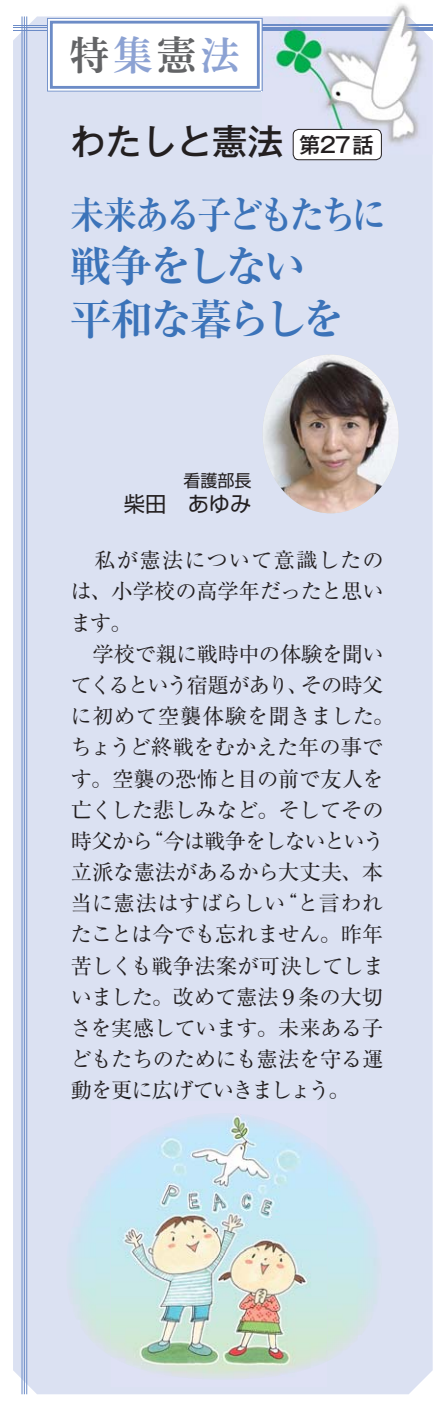
<style>
.page{position:relative;width:447px;height:1407px;background:#fff}
.page>*{position:absolute;margin:0;border:0;box-sizing:border-box;transform-origin:0 0}
.t1{font:42.6px/52.4px "Ryumin Pro Bold 90 msp RKSJ H";letter-spacing:-.085em;color:#3b73b9}
.t2{font:39.6px "Shuei Min Pro B 90 msp RKSJ H";color:#636466}
.t3{font:38.2px "Ryumin Pro Bold 90 msp RKSJ H";letter-spacing:-.095em;color:#3b73b9;scale:.9 1}
.t4{font:35.4px "Gothic MB101 Pro Medium 90 msp RKSJ H";color:#231f20}
.t5{font:21.2px/31.2px "Ryumin Pro Regular 90 msp RKSJ H";letter-spacing:-.015em;color:#231f20}
.t6{font:21.2px "Shin Go Pro Regular 90 msp RKSJ H";color:#231f20}
.t7{font:21.2px "Gothic MB101 Pro Medium 90 msp RKSJ H";color:#231f20}
.t8{font:17px "Shin Go Pro Regular 90 msp RKSJ H";color:#231f20}
.s1{color:#8ca2d3}
.s2{color:#19171d}
</style>
<div class="page">
<div style="left:13px;top:16px;width:420px;height:1378px;background:#dbe1f2"></div>
<hr style="left:26px;top:16px;width:1px;height:1378px;background:#6c8cc7">
<hr style="left:24px;top:16px;width:1px;height:1378px;background:#6c8cc7">
<hr style="left:22px;top:16px;width:1px;height:1378px;background:#6c8cc7">
<hr style="left:13px;top:25px;width:420px;height:1px;background:#6c8cc7">
<hr style="left:13px;top:27px;width:420px;height:1px;background:#6c8cc7">
<hr style="left:13px;top:30px;width:420px;height:1px;background:#6c8cc7">
<img style="left:66px;top:1151px;width:316px;height:210px">
<img style="left:392px;top:4px;width:18px;height:12px">
<img style="left:262px;top:16px;width:171px;height:139px">
<img style="left:263px;top:25px;width:170px;height:3px">
<img style="left:263px;top:30px;width:170px;height:1px">
<svg style="left:47px;top:18px;width:216px;height:75px"></svg>
<img style="left:262px;top:18px;width:1px;height:74px">
<img style="left:262px;top:354px;width:137px;height:159px;border-radius:50%">
<div style="left:293px;top:129px;width:88px;height:31px;background:#fff;border-radius:6px"></div>
<div style="left:293px;top:129px;width:89px;height:31px;border:1px solid #231f20;border-radius:6px"></div>
<div style="left:111px;top:1097px;width:216px;height:290px;background:#dee1f4"></div>
<img style="left:111px;top:1113px;width:216px;height:266px">
<h2 class="t2" style="left:69px;top:40px;width:172px">特<span class="s1">集</span>憲<span class="s1">法</span></h2>
<h3 class="t4" style="left:70px;top:129px;width:214px">わたしと憲法</h3>
<h3 class="t3" style="left:70px;top:200px;width:353px">未来ある子どもたちに</h3>
<h1 class="t1" style="left:70px;top:246px;width:277px">戦争をしない平和な暮らしを</h1>
<p class="t7" style="left:299px;top:137px;width:76px">第27話</p>
<p class="t8" style="left:183px;top:474px;width:70px">看護部長</p>
<p class="t6" style="left:124px;top:496px;width:129px">柴田　あゆみ</p>
<p class="t5" style="left:70px;top:547px;width:326px">　私が憲法について意識したのは、小学校の高学年だったと思います。<br>　学校で親に戦時中の体験を聞いてくるという宿題があり、その時父に初めて空襲体験を聞きました。ちょうど終戦をむかえた年の事です。空襲の恐怖と目の前で友人を亡くした悲しみなど。そしてその時父から“今は戦争をしないという立派な憲法があるから大丈夫、本当に憲法はすばらしい“と言われたことは今でも忘れません。昨年苦しくも戦争法案が可決してしまいました。改めて憲法９条の大切さを実感しています。未来ある子どもたちのためにも憲法を守る運動を<span class="s2">更に広げて きましょう</span>。</p>
<p class="t5" style="left:213px;top:1078px;width:23px">い</p>
</div>
